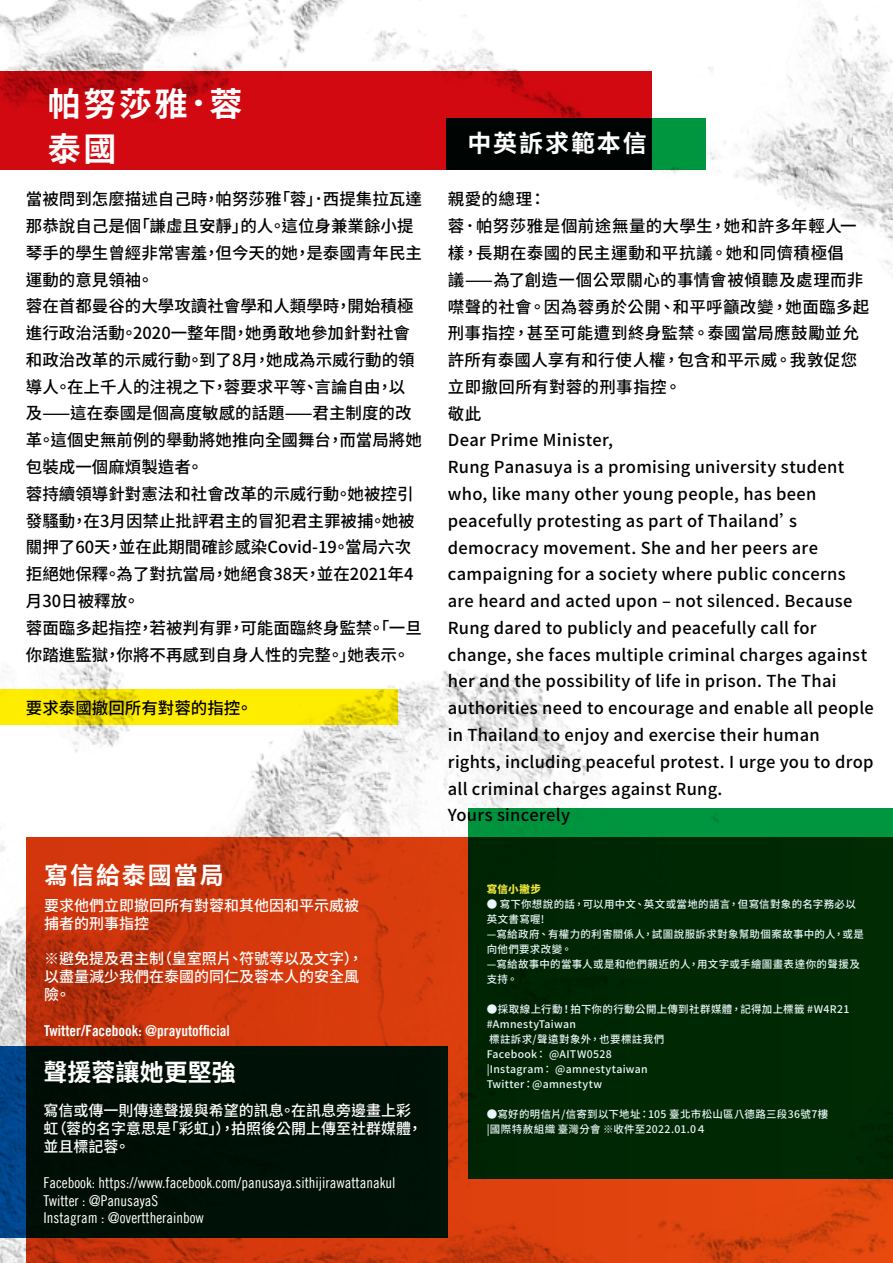
<style>
.page{position:relative;width:893px;height:1263px;background:#fff}
.page>*{position:absolute;margin:0;border:0;box-sizing:border-box;transform-origin:0 0}
.t1{font:700 33px "Noto Sans Mono CJ Ktc";color:#fff}
.t2{font:700 33px "Noto Sans CJ Ktc";color:#fff}
.t3{font:700 24px "Noto Sans CJ Ktc";letter-spacing:.08em;color:#fff}
.t4{font:700 24px "Noto Sans CJ Ktc";color:#fff}
.t5{font:500 16.5px/26.8px "Noto Sans CJ Ktc";letter-spacing:.015em;color:#000}
.t6{font:500 15px/17.9px "Noto Sans CJ Ktc";color:#fff}
.t7{font:15px/17.9px "Amnesty Trade Gothic Cn 18";color:#fff}
.t8{font:15px "Amnesty Trade Gothic Bd Cn 20";color:#fff}
.t9{font:500 10.5px/15px "Noto Sans CJ Ktc";letter-spacing:.035em;color:#eaf6f9}
.t10{font:900 10.5px "Noto Sans CJ Ktc";letter-spacing:.04em;color:#ece43a}
</style>
<div class="page">
<img style="left:0;top:0;width:893px;height:1263px">
<svg style="left:27px;top:838px;width:866px;height:425px;background:#d13a0c"></svg>
<div style="left:0;top:1046px;width:448px;height:191px;background:#001107"></div>
<svg style="left:468px;top:808px;width:425px;height:371px;background:#003007"></svg>
<div style="left:0;top:71px;width:652px;height:99px;background:#d20910"></div>
<svg style="left:0;top:689px;width:397px;height:36px;background:#f7e500"></svg>
<svg style="left:446px;top:118px;width:260px;height:52px;background:#002210"></svg>
<h1 class="t1" style="left:48px;top:85px;width:196px">帕努莎雅．蓉</h1>
<h1 class="t2" style="left:48px;top:130px;width:70px">泰國</h1>
<p class="t5" style="left:26px;top:186px;width:397px">當被問到怎麼描述自己時，帕努莎雅「蓉」．西提集拉瓦達那恭說自己是個「謙虛且安靜」的人。這位身兼業餘小提琴手的學生曾經非常害羞，但今天的她，是泰國青年民主運動的意見領袖。<br>蓉在首都曼谷的大學攻讀社會學和人類學時，開始積極進行政治活動。2020一整年間，她勇敢地參加針對社會和政治改革的示威行動。到了8月，她成為示威行動的領導人。在上千人的注視之下，蓉要求平等、言論自由，以及——這在泰國是個高度敏感的話題——君主制度的改革。這個史無前例的舉動將她推向全國舞台，而當局將她包裝成一個麻煩製造者。<br>蓉持續領導針對憲法和社會改革的示威行動。她被控引發騷動，在3月因禁止批評君主的冒犯君主罪被捕。她被關押了60天，並在此期間確診感染Covid-19。當局六次拒絕她保釋。為了對抗當局，她絕食38天，並在2021年4月30日被釋放。<br>蓉面臨多起指控，若被判有罪，可能面臨終身監禁。「一旦你踏進監獄，你將不再感到自身人性的完整。」她表示。</p>
<p class="t5" style="left:26px;top:695px;width:228px">要求泰國撤回所有對蓉的指控。</p>
<h2 class="t3" style="left:44px;top:862px;width:181px">寫信給泰國當局</h2>
<p class="t6" style="left:44px;top:897px;width:316px">要求他們立即撤回所有對蓉和其他因和平示威被捕者的刑事指控</p>
<p class="t6" style="left:44px;top:950px;width:320px">※避免提及君主制（皇室照片、符號等以及文字），以盡量減少我們在泰國的同仁及蓉本人的安全風險。</p>
<p class="t8" style="left:44px;top:1021px;width:187px">Twitter/Facebook: @prayutofficial</p>
<h2 class="t4" style="left:44px;top:1058px;width:194px">聲援蓉讓她更堅強</h2>
<p class="t6" style="left:44px;top:1102px;width:380px">寫信或傳一則傳達聲援與希望的訊息。在訊息旁邊畫上彩虹（蓉的名字意思是「彩虹」），拍照後公開上傳至社群媒體，並且標記蓉。</p>
<p class="t7" style="left:44px;top:1173px;width:353px">Facebook: https://www.facebook.com/panusaya.sithijirawattanakul<br>Twitter : @PanusayaS<br>Instagram : @overttherainbow</p>
<h2 class="t3" style="left:467px;top:129px;width:181px">中英訴求範本信</h2>
<p class="t5" style="left:448px;top:186px;width:427px">親愛的總理：<br>蓉．帕努莎雅是個前途無量的大學生，她和許多年輕人一樣，長期在泰國的民主運動和平抗議。她和同儕積極倡議——為了創造一個公眾關心的事情會被傾聽及處理而非噤聲的社會。因為蓉勇於公開、和平呼籲改變，她面臨多起刑事指控，甚至可能遭到終身監禁。泰國當局應鼓勵並允許所有泰國人享有和行使人權，包含和平示威。我敦促您立即撤回所有對蓉的刑事指控。<br>敬此<br>Dear Prime Minister,<br>Rung Panasuya is a promising university student who, like many other young people, has been peacefully protesting as part of Thailand’s democracy movement. She and her peers are campaigning for a society where public concerns are heard and acted upon – not silenced. Because Rung dared to publicly and peacefully call for change, she faces multiple criminal charges against her and the possibility of life in prison. The Thai authorities need to encourage and enable all people in Thailand to enjoy and exercise their human rights, including peaceful protest. I urge you to drop all criminal charges against Rung.<br>Yours sincerely</p>
<p class="t10" style="left:487px;top:883px;width:56px">寫信小撇步</p>
<p class="t9" style="left:487px;top:897px;width:379px">● 寫下你想說的話，可以用中文、英文或當地的語言，但寫信對象的名字務必以英文書寫喔!<br>—寫給政府、有權力的利害關係人，試圖說服訴求對象幫助個案故事中的人，或是向他們要求改變。<br>—寫給故事中的當事人或是和他們親近的人，用文字或手繪圖畫表達你的聲援及支持。</p>
<p class="t9" style="left:487px;top:1002px;width:364px">●採取線上行動！拍下你的行動公開上傳到社群媒體，記得加上標籤 #W4R21 #AmnestyTaiwan<br>標註訴求/聲遠對象外，也要標註我們<br>Facebook： @AITW0528<br>|Instagram： @amnestytaiwan<br>Twitter：@amnestytw</p>
<p class="t9" style="left:487px;top:1107px;width:343px">●寫好的明信片/信寄到以下地址：105 臺北市松山區八德路三段36號7樓|國際特赦組織 臺灣分會 ※收件至2022.01.0４</p>
</div>
